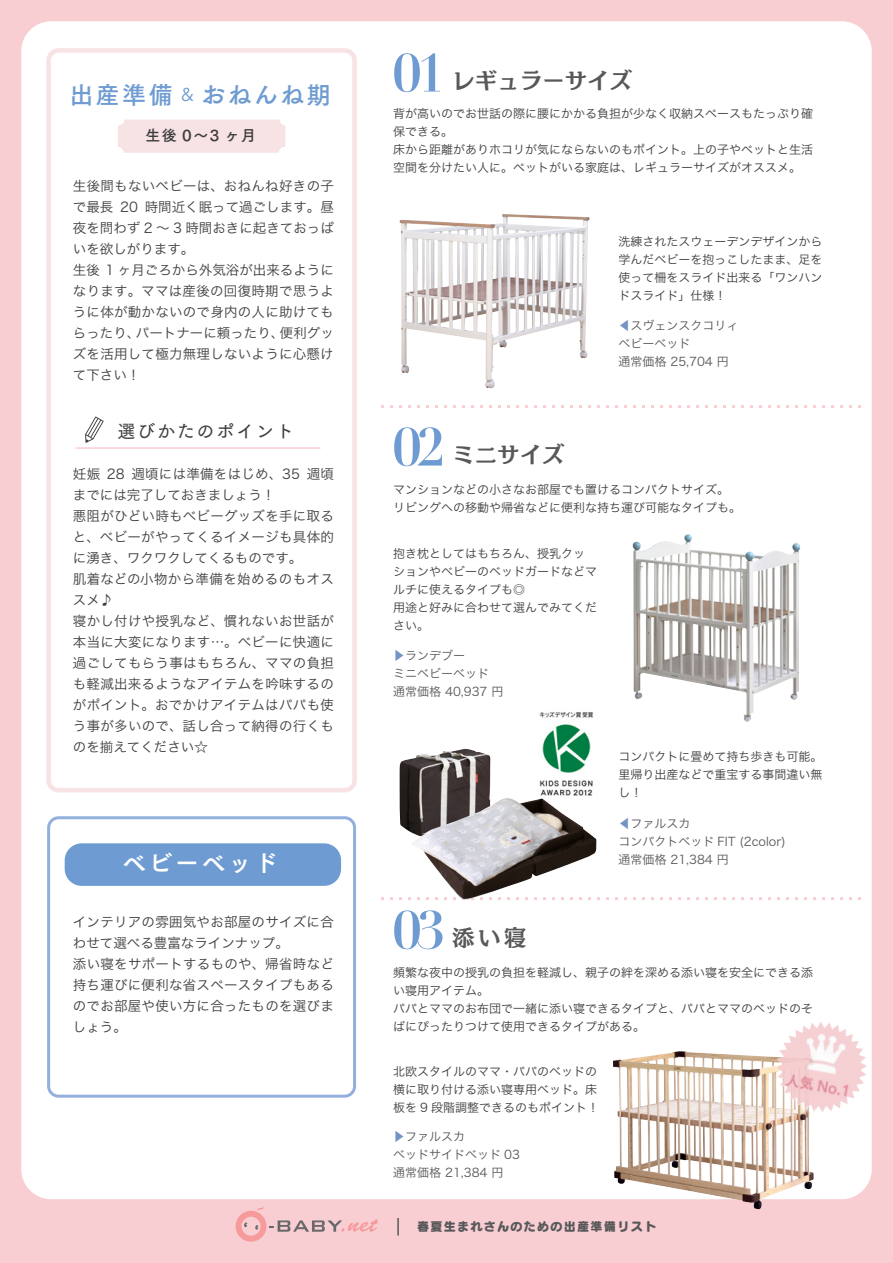
<style>
.page{position:relative;width:893px;height:1263px;background:#f9ced3}
.page>*{position:absolute;margin:0;border:0;box-sizing:border-box;transform-origin:0 0}
.t1{font:700 52.5px "Didot";color:#6e9bd1}
.t2{font:24px "Tsuku Go Pro B";letter-spacing:.1em;color:#6e9bd1}
.t3{font:24px "Tsuku Go Pro B";letter-spacing:.1em;color:#fff}
.t4{font:22.5px "Mode Min A Std B";color:#57585a}
.t5{font:18px "Tsuku Go Pro D";letter-spacing:.1em;color:#3e3e3f}
.t6{font:15px "Tsuku Go Pro B";color:#3e3e3f}
.t7{font:13.5px/21px "Hira Kaku Pro W3";letter-spacing:.02em;color:#3e3e3f}
.t8{font:13.5px/21px "Hira Kaku Pro W3";color:#3e3e3f}
.t9{font:12.15px "Seurat Pro EB";letter-spacing:.1em;color:#57585a}
.t10{font:12px/18px "Hira Kaku Pro W3";color:#3e3e3f}
.t11{font:12px/18px "Hira Kaku Pro W3";color:#57585a}
.s1{font-family:"Tsuku Go Pro M";font-size:18px}
.s2{color:#7494c6}
</style>
<div class="page">
<div style="left:21px;top:21px;width:851px;height:1178px;background:#fff;border-radius:30px"></div>
<div style="left:118px;top:120px;width:167px;height:33px;background:#f7e2e4"></div>
<div style="left:46px;top:48px;width:311px;height:744px;border:4px solid #f7e2e4;border-radius:10px"></div>
<div style="left:47px;top:816px;width:309px;height:282px;border:3px solid #92b0db;border-radius:10px"></div>
<svg style="left:85px;top:416px;width:19px;height:27px"></svg>
<hr style="left:75px;top:447px;width:245px;height:2px;background:#f9ced3">
<svg style="left:381px;top:405px;width:480px;height:3px"></svg>
<svg style="left:381px;top:897px;width:480px;height:3px"></svg>
<svg style="left:235px;top:1206px;width:143px;height:36px"></svg>
<svg style="left:397px;top:1218px;width:2px;height:17px"></svg>
<div style="left:65px;top:843px;width:276px;height:43px;background:#6e9bd1;border-radius:17px"></div>
<img style="left:539px;top:712px;width:55px;height:84px">
<img style="left:632px;top:534px;width:168px;height:188px">
<img style="left:400px;top:749px;width:90px;height:84px">
<img style="left:412px;top:798px;width:184px;height:102px">
<img style="left:400px;top:214px;width:190px;height:174px">
<img style="left:613px;top:1051px;width:201px;height:158px">
<img style="left:776px;top:1022px;width:91px;height:91px">
<h2 class="t2" style="left:70px;top:74px;width:263px">出産準備 <span class="s1">&amp;</span> おねんね期</h2>
<p class="t6" style="left:145px;top:123px;width:112px">生後 0～3 ヶ月</p>
<p class="t8" style="left:73px;top:174px;width:263px">生後間もないべビーは、おねんね好きの子で最長 20 時間近く眠って過ごします。昼夜を問わず 2 ～ 3 時間おきに起きておっぱいを欲しがります。<br>生後 1 ヶ月ごろから外気浴が出来るようになります。ママは産後の回復時期で思うように体が動かないので身内の人に助けてもらったり、パートナーに頼ったり、便利グッズを活用して極力無理しないように心懸けて下さい！</p>
<h3 class="t5" style="left:117px;top:417px;width:178px">選びかたのポイント</h3>
<p class="t7" style="left:73px;top:463px;width:263px">妊娠 28 週頃には準備をはじめ、35 週頃までには完了しておきましょう！<br>悪阻がひどい時もべビーグッズを手に取ると、べビーがやってくるイメージも具体的に湧き、ワクワクしてくるものです。<br>肌着などの小物から準備を始めるのもオススメ♪<br>寝かし付けや授乳など、慣れないお世話が本当に大変になります…。べビーに快適に過ごしてもらう事はもちろん、ママの負担も軽減出来るようなアイテムを吟味するのがポイント。おでかけアイテムはパパも使う事が多いので、話し合って納得の行くものを揃えてください☆</p>
<h2 class="t3" style="left:122px;top:842px;width:157px">ベビーベッド</h2>
<p class="t7" style="left:73px;top:910px;width:263px">インテリアの雰囲気やお部屋のサイズに合わせて選べる豊富なラインナップ。<br>添い寝をサポートするものや、帰省時など持ち運びに便利な省スペースタイプもあるのでお部屋や使い方に合ったものを選びましょう。</p>
<h1 class="t1" style="left:392px;top:41px;width:55px">01</h1>
<h3 class="t4" style="left:452px;top:62px;width:181px">レギュラーサイズ</h3>
<p class="t10" style="left:393px;top:103px;width:421px">背が高いのでお世話の際に腰にかかる負担が少なく収納スペースもたっぷり確保できる。<br>床から距離がありホコリが気にならないのもポイント。上の子やペットと生活空間を分けたい人に。ペットがいる家庭は、レギュラーサイズがオススメ。</p>
<p class="t10" style="left:618px;top:232px;width:205px;text-align:justify">洗練されたスウェーデンデザインから学んだべビーを抱っこしたまま、足を使って柵をスライド出来る「ワンハンドスライド」仕様！</p>
<h1 class="t1" style="left:392px;top:415px;width:55px">02</h1>
<h3 class="t4" style="left:452px;top:436px;width:114px">ミニサイズ</h3>
<p class="t11" style="left:618px;top:316px;width:121px"><span class="s2">◀</span>スヴェンスクコリィベビーベッド<br>通常価格 25,704 円</p>
<p class="t10" style="left:393px;top:479px;width:349px">マンションなどの小さなお部屋でも置けるコンパクトサイズ。リビングへの移動や帰省などに便利な持ち運び可能なタイプも。</p>
<p class="t10" style="left:393px;top:544px;width:205px">抱き枕としてはもちろん、授乳クッションやべビーのベッドガードなどマルチに使えるタイプも◎<br>用途と好みに合わせて選んでみてください。</p>
<p class="t11" style="left:393px;top:646px;width:112px"><span class="s2">▶</span>ランデブー<br>ミニベビーベッド通常価格 40,937 円</p>
<h1 class="t1" style="left:392px;top:898px;width:55px">03</h1>
<h3 class="t4" style="left:452px;top:919px;width:76px">添い寝</h3>
<p class="t10" style="left:618px;top:746px;width:205px;text-align:justify">コンパクトに畳めて持ち歩きも可能。里帰り出産などで重宝する事間違い無し！</p>
<p class="t11" style="left:618px;top:813px;width:169px"><span class="s2">◀</span>ファルスカ<br>コンパクトベッド FIT (2color)通常価格 21,384 円</p>
<p class="t10" style="left:393px;top:962px;width:421px">頻繁な夜中の授乳の負担を軽減し、親子の絆を深める添い寝を安全にできる添い寝用アイテム。<br>パパとママのお布団で一緒に添い寝できるタイプと、パパとママのベッドのそばにぴったりつけて使用できるタイプがある。</p>
<p class="t10" style="left:393px;top:1062px;width:207px">北欧スタイルのママ・パパのベッドの横に取り付ける添い寝専用ベッド。床板を 9 段階調整できるのもポイント！</p>
<p class="t11" style="left:393px;top:1127px;width:128px"><span class="s2">▶</span>ファルスカ<br>ベッドサイドベッド 03通常価格 21,384 円</p>
<p class="t9" style="left:417px;top:1217px;width:241px">春夏生まれさんのための出産準備リスト</p>
</div>
